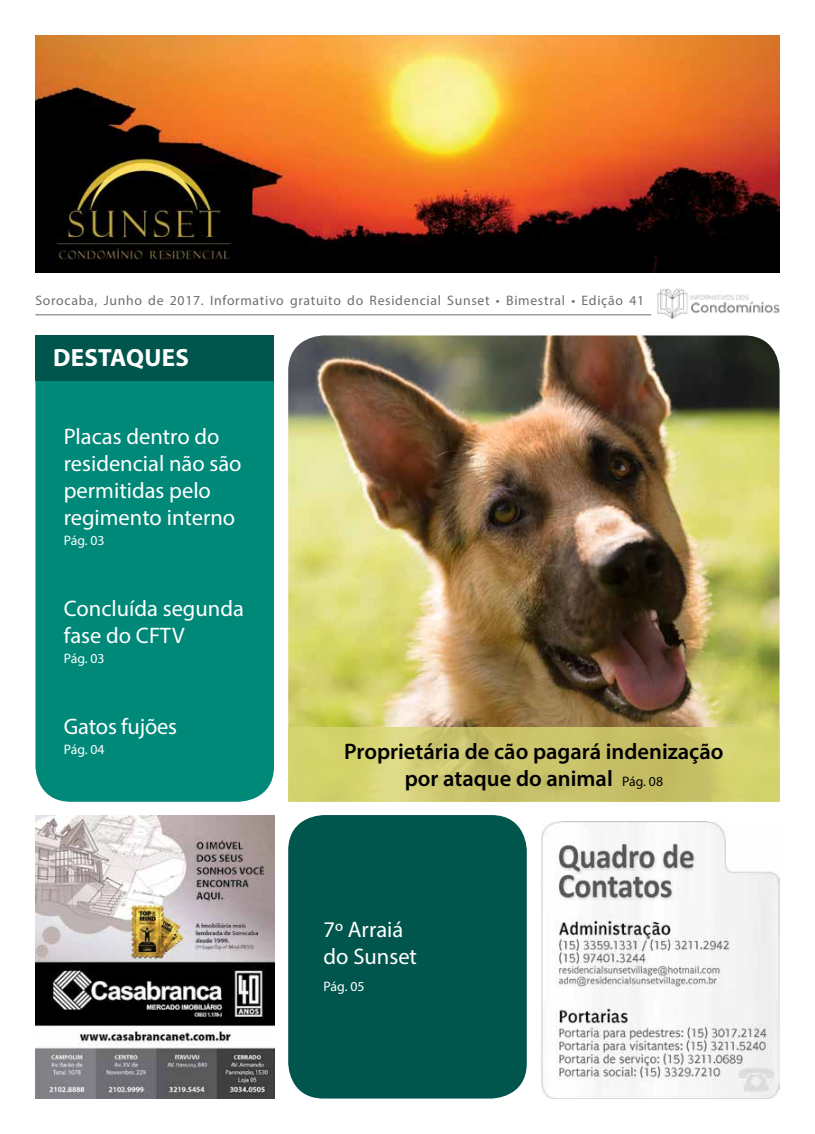
<style>
.page{position:relative;width:815px;height:1134px;background:#fff}
.page>*{position:absolute;margin:0;border:0;box-sizing:border-box;transform-origin:0 0}
.t1{font:700 25px "Myriad Pro";letter-spacing:.01em;color:#fff}
.t2{font:22.5px/27px "Myriad Pro";color:#fff}
.t3{font:600 22.5px/27px "Myriad Pro";color:#000;text-align:center}
.t4{font:13.75px "Myriad Pro";letter-spacing:.05em;color:#6d6e71}
.t5{font:13.75px "Myriad Pro";color:#fff}
.s1{font-weight:400;font-size:13.75px}
</style>
<div class="page">
<img style="left:288px;top:335px;width:492px;height:393px">
<svg style="left:288px;top:728px;width:492px;height:74px;background:#cdc86d"></svg>
<img style="left:658px;top:289px;width:121px;height:29px">
<hr style="left:35px;top:314px;width:616px;height:1px;background:#6d6e71">
<img style="left:35px;top:35px;width:744px;height:238px">
<div style="left:35px;top:381px;width:239px;height:421px;background:#008879"></div>
<div style="left:288px;top:815px;width:239px;height:283px;background:#00564c;border-radius:35px"></div>
<div style="left:35px;top:335px;width:239px;height:46px;background:#00564c"></div>
<img style="left:35px;top:815px;width:239px;height:283px">
<img style="left:541px;top:821px;width:239px;height:277px">
<p class="t4" style="left:35px;top:292px;width:610px">Sorocaba, Junho de 2017. Informativo gratuito do Residencial Sunset • Bimestral • Edição 41</p>
<p class="t1" style="left:53px;top:342px;width:137px">DESTAQUES</p>
<p class="t2" style="left:64px;top:423px;width:179px">Placas dentro do residencial não são permitidas pelo regimento interno</p>
<p class="t5" style="left:64px;top:532px;width:42px">Pág. 03</p>
<p class="t2" style="left:64px;top:594px;width:182px">Concluída segunda fase do CFTV</p>
<p class="t5" style="left:64px;top:650px;width:42px">Pág. 03</p>
<p class="t2" style="left:64px;top:712px;width:115px">Gatos fujões</p>
<p class="t5" style="left:64px;top:741px;width:42px">Pág. 04</p>
<p class="t3" style="left:344px;top:737px;width:381px">Proprietária de cão pagará indenização por ataque do animal <span class="s1">Pág. 08</span></p>
<p class="t2" style="left:324px;top:915px;width:95px">7º Arraiá do Sunset</p>
<p class="t5" style="left:324px;top:978px;width:42px">Pág. 05</p>
</div>
